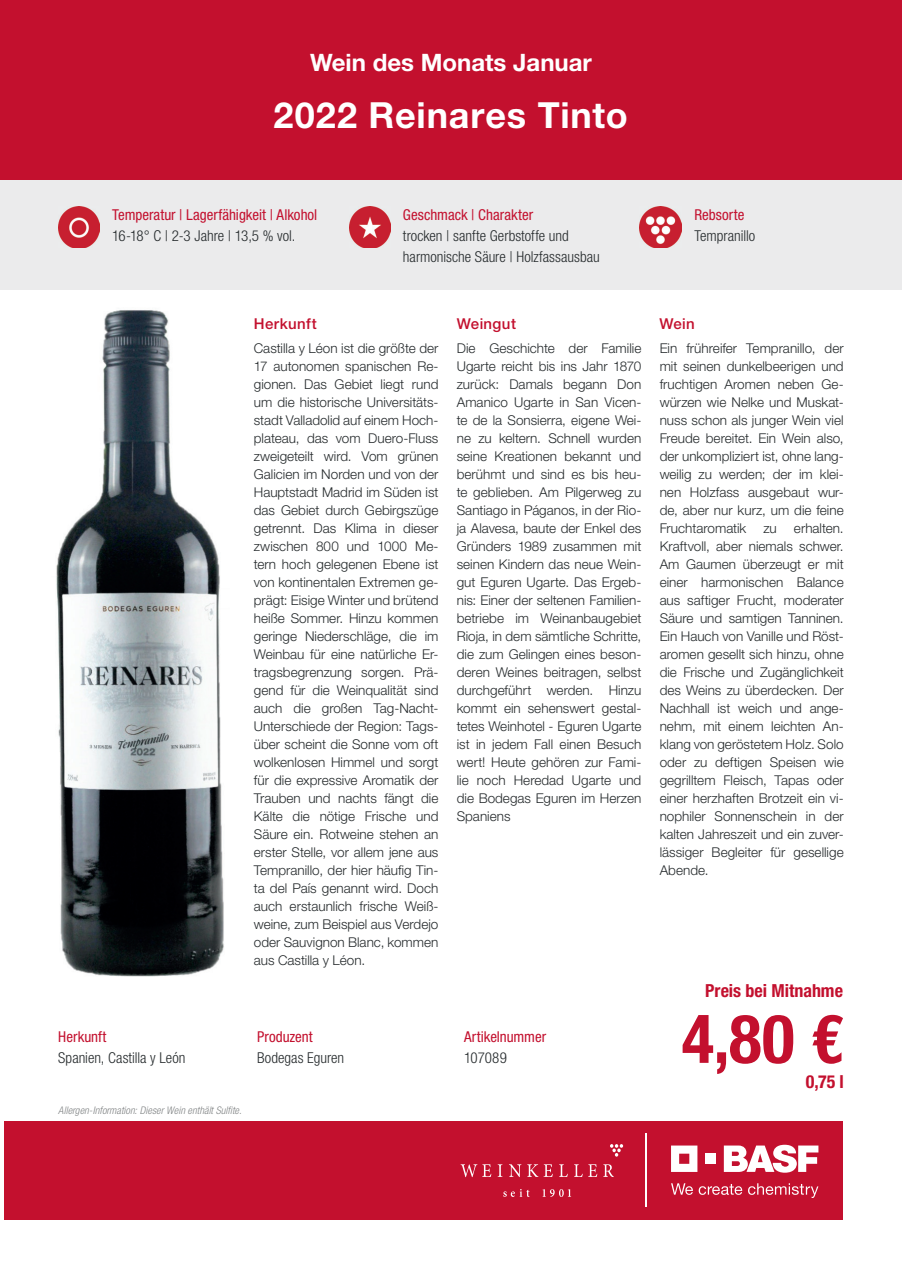
<style>
.page{position:relative;width:902px;height:1272px;background:#fff}
.page>*{position:absolute;margin:0;border:0;box-sizing:border-box;transform-origin:0 0}
.t1{font:700 condensed 67.5px "Helvetica Neue LT Std";color:#c3102e}
.t2{font:700 36px "Helvetica Neue LT Std";letter-spacing:.025em;color:#fff}
.t3{font:700 24px "Helvetica Neue LT Std";color:#fff}
.t4{font:700 condensed 18px "Helvetica Neue LT Std";color:#c3102e}
.t5{font:300 condensed 15px/21px "Helvetica Neue LT Std";color:#262b2d}
.t6{font:condensed 15px "Helvetica Neue LT Std";color:#c3102e}
.t7{font:500 15px "Helvetica Neue LT Std";letter-spacing:.03em;color:#c3102e}
.t8{font:300 13.5px/18px "Helvetica Neue LT Std";color:#262b2d;text-align:justify}
.t9{font:italic 300 condensed 10.5px "Helvetica Neue LT Std";letter-spacing:.005em;color:#818485}
</style>
<div class="page">
<div style="left:0;top:170px;width:901px;height:120px;background:#ebebec"></div>
<div style="left:0;top:0;width:901px;height:179px;background:#c3102e"></div>
<img style="left:349px;top:206px;width:41px;height:42px">
<img style="left:639px;top:206px;width:42px;height:42px">
<img style="left:58px;top:206px;width:42px;height:42px">
<img style="left:56px;top:310px;width:168px;height:667px">
<div style="left:4px;top:1120px;width:838px;height:99px;background:#c3102e"></div>
<svg style="left:671px;top:1145px;width:26px;height:26px"></svg>
<div style="left:705px;top:1153px;width:10px;height:10px;background:#fff"></div>
<svg style="left:723px;top:1144px;width:95px;height:28px"></svg>
<svg style="left:671px;top:1183px;width:21px;height:11px"></svg>
<svg style="left:698px;top:1184px;width:44px;height:10px"></svg>
<svg style="left:748px;top:1183px;width:70px;height:14px"></svg>
<hr style="left:645px;top:1133px;width:2px;height:73px;background:#fff">
<svg style="left:503px;top:1189px;width:26px;height:7px"></svg>
<svg style="left:542px;top:1189px;width:29px;height:7px"></svg>
<svg style="left:460px;top:1164px;width:31px;height:13px"></svg>
<svg style="left:497px;top:1164px;width:5px;height:12px"></svg>
<svg style="left:509px;top:1164px;width:12px;height:12px"></svg>
<svg style="left:527px;top:1164px;width:25px;height:12px"></svg>
<svg style="left:559px;top:1164px;width:8px;height:12px"></svg>
<svg style="left:574px;top:1164px;width:8px;height:12px"></svg>
<svg style="left:588px;top:1164px;width:9px;height:12px"></svg>
<svg style="left:603px;top:1164px;width:10px;height:12px"></svg>
<svg style="left:610px;top:1144px;width:13px;height:12px"></svg>
<h3 class="t3" style="left:310px;top:47px;width:283px">Wein des Monats Januar</h3>
<h2 class="t2" style="left:273px;top:93px;width:356px">2022 Reinares Tinto</h2>
<p class="t6" style="left:112px;top:206px;width:207px">Temperatur | Lagerfähigkeit | Alkohol</p>
<p class="t5" style="left:112px;top:225px;width:185px">16-18° C | 2-3 Jahre | 13,5 % vol.</p>
<p class="t6" style="left:403px;top:206px;width:132px">Geschmack | Charakter</p>
<p class="t5" style="left:403px;top:225px;width:198px">trocken | sanfte Gerbstoffe und harmonische Säure | Holzfassausbau</p>
<p class="t6" style="left:694px;top:206px;width:51px">Rebsorte</p>
<p class="t5" style="left:694px;top:225px;width:62px">Tempranillo</p>
<p class="t7" style="left:254px;top:315px;width:64px">Herkunft</p>
<p class="t8" style="left:254px;top:339px;width:186px">Castilla y Léon ist die größte der 17 autonomen spanischen Re&shy;gionen. Das Gebiet liegt rund um die historische Universitäts&shy;stadt Valladolid auf einem Hoch&shy;plateau, das vom Duero-Fluss zweigeteilt wird. Vom grünen Galicien im Norden und von der Hauptstadt Madrid im Süden ist das Gebiet durch Gebirgszüge getrennt. Das Klima in dieser zwischen 800 und 1000 Me&shy;tern hoch gelegenen Ebene ist von kontinentalen Extremen ge&shy;prägt: Eisige Winter und brütend heiße Sommer. Hinzu kommen geringe Niederschläge, die im Weinbau für eine natürliche Er&shy;tragsbegrenzung sorgen. Prä&shy;gend für die Weinqualität sind auch die großen Tag-Nacht-Unterschiede der Region: Tags&shy;über scheint die Sonne vom oft wolkenlosen Himmel und sorgt für die expressive Aromatik der Trauben und nachts fängt die Kälte die nötige Frische und Säure ein. Rotweine stehen an erster Stelle, vor allem jene aus Tempranillo, der hier häufig Tin&shy;ta del País genannt wird. Doch auch erstaunlich frische Weiß&shy;weine, zum Beispiel aus Verdejo oder Sauvignon Blanc, kommen aus Castilla y Léon.</p>
<p class="t8" style="left:456px;top:338px;width:186px">Die Geschichte der Familie Ugarte reicht bis ins Jahr 1870 zurück: Damals begann Don Amanico Ugarte in San Vicen&shy;te de la Sonsierra, eigene Wei&shy;ne zu keltern. Schnell wurden seine Kreationen bekannt und berühmt und sind es bis heu&shy;te geblieben. Am Pilgerweg zu Santiago in Páganos, in der Rio&shy;ja Alavesa, baute der Enkel des Gründers 1989 zusammen mit seinen Kindern das neue Wein&shy;gut Eguren Ugarte. Das Ergeb&shy;nis: Einer der seltenen Familien&shy;betriebe im Weinanbaugebiet Rioja, in dem sämtliche Schritte, die zum Gelingen eines beson&shy;deren Weines beitragen, selbst durchgeführt werden. Hinzu kommt ein sehenswert gestal&shy;tetes Weinhotel - Eguren Ugarte ist in jedem Fall einen Besuch wert! Heute gehören zur Fami&shy;lie noch Heredad Ugarte und die Bodegas Eguren im Herzen Spaniens</p>
<p class="t8" style="left:659px;top:338px;width:185px">Ein frühreifer Tempranillo, der mit seinen dunkelbeerigen und fruchtigen Aromen neben Ge&shy;würzen wie Nelke und Muskat&shy;nuss schon als junger Wein viel Freude bereitet. Ein Wein also, der unkompliziert ist, ohne lang&shy;weilig zu werden; der im klei&shy;nen Holzfass ausgebaut wur&shy;de, aber nur kurz, um die feine Fruchtaromatik</p>
<p class="t7" style="left:456px;top:315px;width:61px">Weingut</p>
<p class="t7" style="left:659px;top:315px;width:37px">Wein</p>
<p class="t8" style="left:659px;top:518px;width:185px;text-indent:134px">erhalten.<br>Kraftvoll, aber niemals schwer.<br>Am Gaumen überzeugt er mit einer harmonischen Balance aus saftiger Frucht, moderater Säure und samtigen Tanninen.<br>Ein Hauch von Vanille und Röst&shy;aromen gesellt sich hinzu, ohne die Frische und Zugänglichkeit des Weins zu überdecken. Der Nachhall ist weich und ange&shy;nehm, mit einem leichten An&shy;klang von geröstetem Holz. Solo oder zu deftigen Speisen wie gegrilltem Fleisch, Tapas oder einer herzhaften Brotzeit ein vi&shy;nophiler Sonnenschein in der kalten Jahreszeit und ein zuver&shy;lässiger Begleiter für gesellige Abende.</p>
<p class="t8" style="left:763px;top:518px;width:15px">zu</p>
<p class="t6" style="left:58px;top:1027px;width:50px">Herkunft</p>
<p class="t5" style="left:58px;top:1046px;width:129px">Spanien, Castilla y León</p>
<p class="t9" style="left:58px;top:1103px;width:185px">Allergen-Information: Dieser Wein enthält Sulfite.</p>
<p class="t6" style="left:257px;top:1027px;width:57px">Produzent</p>
<p class="t5" style="left:257px;top:1046px;width:88px">Bodegas Eguren</p>
<p class="t6" style="left:464px;top:1027px;width:84px">Artikelnummer</p>
<p class="t5" style="left:464px;top:1046px;width:44px">107089</p>
<h3 class="t4" style="left:705px;top:980px;width:139px">Preis bei Mitnahme</h3>
<h1 class="t1" style="left:681px;top:997px;width:163px">4,80 €</h1>
<h3 class="t4" style="left:805px;top:1070px;width:40px">0,75 l</h3>
</div>
